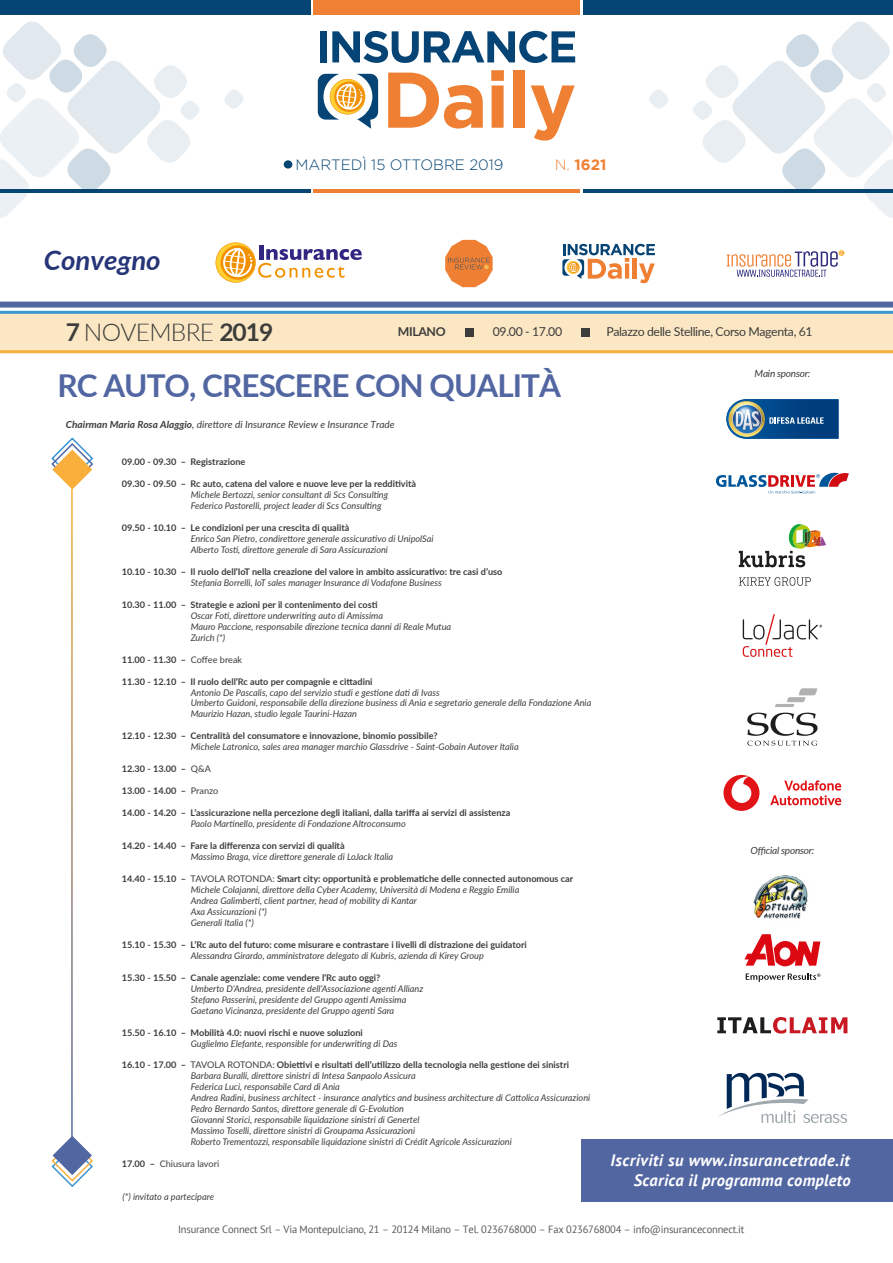
<style>
.page{position:relative;width:893px;height:1263px;background:#fff}
.page>*{position:absolute;margin:0;border:0;box-sizing:border-box;transform-origin:0 0}
.t1{font:700 31.5px "Lato";letter-spacing:-.03em;color:#5266a2}
.t2{font:italic 700 27px "Lato";color:#263577}
.t3{font:300 24.6px "Lato";letter-spacing:-.03em;color:#3c3c3b}
.t4{font:italic 700 16.5px "PT Sans";letter-spacing:.03em;color:#fff}
.t5{font:300 15px "Gotham";color:#054573}
.t6{font:700 15px "Gotham";color:#f08033}
.t7{font:12.3px "Lato";letter-spacing:-.03em;color:#3c3c3b}
.t8{font:700 12.3px "Lato";letter-spacing:-.03em;color:#3c3c3b}
.t9{font:10.5px "PT Sans";letter-spacing:-.02em;color:#575756}
.t10{font:italic 9.9px "Lato";color:#3c3c3b}
.t11{font:italic 9.9px "Lato";letter-spacing:-.025em;color:#3c3c3b}
.t12{font:italic 9.15px/10.9px "Lato";color:#3c3c3b}
.t13{font:700 9.15px "Lato";color:#3c3c3b}
.t14{font:9.15px "Lato";color:#3c3c3b}
.s1{font-weight:300}
.s2{font-weight:700}
.s3{font-weight:400}
.s4{font-weight:700;font-style:normal}
.s5{font-style:normal}
</style>
<div class="page">
<div style="left:0;top:0;width:310px;height:15px;background:#054573"></div>
<div style="left:313px;top:0;width:266px;height:15px;background:#f08033"></div>
<hr style="left:0;top:189px;width:310px;height:3px;background:#054573">
<hr style="left:313px;top:189px;width:266px;height:3px;background:#f08033">
<div style="left:284px;top:160px;width:8px;height:9px;background:#054573;border-radius:50%"></div>
<svg style="left:649px;top:90px;width:19px;height:19px"></svg>
<svg style="left:224px;top:90px;width:20px;height:19px"></svg>
<svg style="left:691px;top:21px;width:202px;height:197px"></svg>
<svg style="left:0;top:21px;width:202px;height:197px"></svg>
<svg style="left:318px;top:74px;width:60px;height:55px"></svg>
<svg style="left:388px;top:73px;width:95px;height:56px"></svg>
<svg style="left:491px;top:70px;width:13px;height:58px"></svg>
<div style="left:513px;top:70px;width:12px;height:58px;background:#ef7f32"></div>
<svg style="left:531px;top:85px;width:44px;height:56px"></svg>
<div style="left:320px;top:31px;width:6px;height:31px;background:#054474"></div>
<svg style="left:332px;top:31px;width:243px;height:32px"></svg>
<hr style="left:583px;top:189px;width:310px;height:3px;background:#054573">
<div style="left:583px;top:0;width:310px;height:15px;background:#054573"></div>
<div style="left:581px;top:1139px;width:312px;height:63px;background:#5266a2"></div>
<svg style="left:216px;top:242px;width:146px;height:41px"></svg>
<div style="left:0;top:312px;width:893px;height:40px;background:#fce7c4"></div>
<div style="left:581px;top:328px;width:8px;height:8px;background:#3c3c3b"></div>
<div style="left:465px;top:328px;width:8px;height:8px;background:#3c3c3b"></div>
<hr style="left:0;top:311px;width:893px;height:3px;background:#3996d2">
<hr style="left:0;top:350px;width:893px;height:3px;background:#f8af3c">
<div style="left:0;top:302px;width:893px;height:6px;background:#5266a2"></div>
<svg style="left:727px;top:250px;width:117px;height:27px"></svg>
<svg style="left:445px;top:240px;width:48px;height:47px"></svg>
<svg style="left:562px;top:244px;width:93px;height:39px"></svg>
<svg style="left:51px;top:437px;width:43px;height:52px"></svg>
<svg style="left:51px;top:1136px;width:42px;height:52px"></svg>
<img style="left:726px;top:399px;width:112px;height:40px">
<svg style="left:775px;top:688px;width:42px;height:19px"></svg>
<svg style="left:747px;top:713px;width:70px;height:33px"></svg>
<svg style="left:716px;top:473px;width:133px;height:20px"></svg>
<svg style="left:739px;top:577px;width:72px;height:9px"></svg>
<svg style="left:739px;top:524px;width:87px;height:43px"></svg>
<svg style="left:743px;top:614px;width:79px;height:43px"></svg>
<div style="left:723px;top:775px;width:36px;height:36px;background:#e21317;border-radius:50%"></div>
<svg style="left:731px;top:776px;width:20px;height:27px"></svg>
<svg style="left:770px;top:780px;width:71px;height:25px"></svg>
<svg style="left:717px;top:1017px;width:130px;height:16px"></svg>
<svg style="left:718px;top:1073px;width:129px;height:50px"></svg>
<img style="left:753px;top:875px;width:55px;height:44px">
<svg style="left:744px;top:934px;width:76px;height:32px"></svg>
<svg style="left:746px;top:973px;width:74px;height:9px"></svg>
<h2 class="t2" style="left:44px;top:240px;width:118px">Convegno</h2>
<h3 class="t5" style="left:296px;top:157px;width:209px">MARTEDÌ 15 OTTOBRE 2019</h3>
<h3 class="t6" style="left:555px;top:156px;width:53px"><span class="s1">N.</span> 1621</h3>
<h3 class="t3" style="left:66px;top:315px;width:209px"><span class="s2">7</span> NOVEMBRE <span class="s2">2019</span></h3>
<h3 class="t8" style="left:398px;top:322px;width:49px">MILANO</h3>
<h3 class="t7" style="left:493px;top:322px;width:71px">09.00 - 17.00</h3>
<h3 class="t7" style="left:606px;top:322px;width:208px">Palazzo delle Stelline, Corso Magenta, 61</h3>
<h1 class="t1" style="left:57px;top:363px;width:505px">RC AUTO, CRESCERE CON QUALITÀ</h1>
<p class="t10" style="left:66px;top:418px;width:330px"><span class="s2">Chairman Maria Rosa Alaggio</span>, direttore di Insurance Review e Insurance Trade</p>
<p class="t13" style="left:122px;top:455px;width:125px">09.00 - 09.30 – Registrazione</p>
<p class="t13" style="left:122px;top:477px;width:296px">09.30 - 09.50 – Rc auto, catena del valore e nuove leve per la redditività</p>
<p class="t12" style="left:191px;top:489px;width:199px">Michele Bertozzi, senior consultant di Scs Consulting<br>Federico Pastorelli, project leader di Scs Consulting</p>
<p class="t13" style="left:122px;top:521px;width:229px">09.50 - 10.10 – Le condizioni per una crescita di qualità</p>
<p class="t12" style="left:191px;top:533px;width:244px">Enrico San Pietro, condirettore generale assicurativo di UnipolSai<br>Alberto Tosti, direttore generale di Sara Assicurazioni</p>
<p class="t13" style="left:122px;top:565px;width:382px">10.10 - 10.30 – Il ruolo dell’IoT nella creazione del valore in ambito assicurativo: tre casi d’uso</p>
<p class="t12" style="left:191px;top:577px;width:252px">Stefania Borrelli, IoT sales manager Insurance di Vodafone Business</p>
<p class="t13" style="left:122px;top:598px;width:257px">10.30 - 11.00 – Strategie e azioni per il contenimento dei costi</p>
<p class="t12" style="left:191px;top:609px;width:262px">Oscar Foti, direttore underwriting auto di Amissima<br>Mauro Paccione, responsabile direzione tecnica danni di Reale Mutua<br>Zurich (*)</p>
<p class="t13" style="left:122px;top:652px;width:122px">11.00 - 11.30 – <span class="s3">Coffee break</span></p>
<p class="t13" style="left:122px;top:674px;width:252px">11.30 - 12.10 – Il ruolo dell’Rc auto per compagnie e cittadini</p>
<p class="t12" style="left:191px;top:686px;width:402px">Antonio De Pascalis, capo del servizio studi e gestione dati di Ivass<br>Umberto Guidoni, responsabile della direzione business di Ania e segretario generale della Fondazione Ania<br>Maurizio Hazan, studio legale Taurini-Hazan</p>
<p class="t13" style="left:122px;top:729px;width:317px">12.10 - 12.30 – Centralità del consumatore e innovazione, binomio possibile?</p>
<p class="t12" style="left:191px;top:741px;width:329px">Michele Latronico, sales area manager marchio Glassdrive - Saint-Gobain Autover Italia</p>
<p class="t13" style="left:122px;top:762px;width:91px">12.30 - 13.00 – <span class="s3">Q&amp;A</span></p>
<p class="t13" style="left:122px;top:784px;width:98px">13.00 - 14.00 – <span class="s3">Pranzo</span></p>
<p class="t13" style="left:122px;top:806px;width:390px">14.00 - 14.20 – L’assicurazione nella percezione degli italiani, dalla tariffa ai servizi di assistenza</p>
<p class="t12" style="left:191px;top:818px;width:216px">Paolo Martinello, presidente di Fondazione Altroconsumo</p>
<p class="t13" style="left:122px;top:839px;width:224px">14.20 - 14.40 – Fare la differenza con servizi di qualità</p>
<p class="t12" style="left:191px;top:851px;width:204px">Massimo Braga, vice direttore generale di LoJack Italia</p>
<p class="t12" style="left:191px;top:873px;width:384px;text-indent:-69px"><span class="s4">14.40 - 15.10 –</span> <span class="s5">TAVOLA ROTONDA:</span> <span class="s4">Smart city: opportunità e problematiche delle connected autonomous car </span>Michele Colajanni, direttore della Cyber Academy, Università di Modena e Reggio Emilia<br>Andrea Galimberti, client partner, head of mobility di Kantar<br>Axa Assicurazioni (*)<br>Generali Italia (*)</p>
<p class="t13" style="left:122px;top:938px;width:406px">15.10 - 15.30 – L’Rc auto del futuro: come misurare e contrastare i livelli di distrazione dei guidatori</p>
<p class="t12" style="left:191px;top:949px;width:295px">Alessandra Girardo, amministratore delegato di Kubris, azienda di Kirey Group</p>
<p class="t13" style="left:122px;top:971px;width:260px">15.30 - 15.50 – Canale agenziale: come vendere l’Rc auto oggi?</p>
<p class="t12" style="left:191px;top:982px;width:234px">Umberto D’Andrea, presidente dell’Associazione agenti Allianz<br>Stefano Passerini, presidente del Gruppo agenti Amissima<br>Gaetano Vicinanza, presidente del Gruppo agenti Sara</p>
<p class="t13" style="left:122px;top:1025px;width:243px">15.50 - 16.10 – Mobilità 4.0: nuovi rischi e nuove soluzioni</p>
<p class="t12" style="left:191px;top:1037px;width:208px">Guglielmo Elefante, responsible for underwriting di Das</p>
<p class="t12" style="left:191px;top:1059px;width:401px;text-indent:-69px"><span class="s4">16.10 - 17.00 –</span> <span class="s5">TAVOLA ROTONDA:</span> <span class="s4">Obiettivi e risultati dell’utilizzo della tecnologia nella gestione dei sinistri </span>Barbara Buralli, direttore sinistri di Intesa Sanpaolo Assicura<br>Federica Luci, responsabile Card di Ania<br>Andrea Radini, business architect - insurance analytics and business architecture di Cattolica Assicurazioni Pedro Bernardo Santos, direttore generale di G-Evolution<br>Giovanni Storici, responsabile liquidazione sinistri di Genertel<br>Massimo Toselli, direttore sinistri di Groupama Assicurazioni<br>Roberto Trementozzi, responsabile liquidazione sinistri di Crédit Agricole Assicurazioni</p>
<p class="t14" style="left:122px;top:1157px;width:99px"><span class="s2">17.00 –</span> Chiusura lavori</p>
<p class="t12" style="left:123px;top:1191px;width:93px">(*) invitato a partecipare</p>
<p class="t11" style="left:755px;top:367px;width:57px">Main sponsor:</p>
<p class="t11" style="left:751px;top:844px;width:65px">Official sponsor:</p>
<h3 class="t4" style="left:610px;top:1149px;width:241px">Iscriviti su www.insurancetrade.it</h3>
<h3 class="t4" style="left:634px;top:1169px;width:218px">Scarica il programma completo</h3>
<p class="t9" style="left:178px;top:1223px;width:568px">Insurance Connect Srl – Via Montepulciano, 21 – 20124 Milano – Tel. 0236768000 – Fax 0236768004 – info@insuranceconnect.it</p>
</div>
